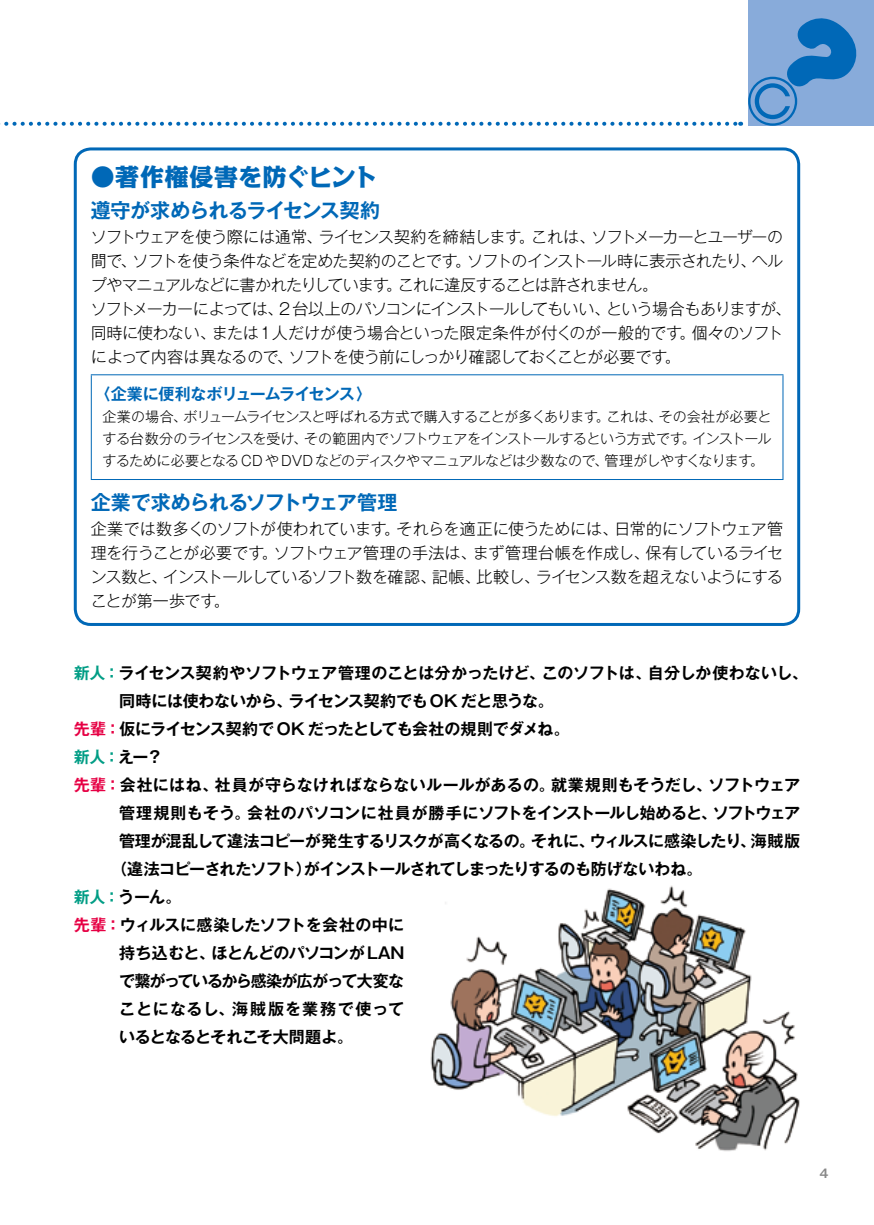
<style>
.page{position:relative;width:874px;height:1225px;background:#fff}
.page>*{position:absolute;margin:0;border:0;box-sizing:border-box;transform-origin:0 0}
.t1{font:800 24px "Kakumin Pro";letter-spacing:.005em;color:#0068b7}
.t2{font:700 20px "Gothic MB101 Pr 6 N De";letter-spacing:-.035em;color:#0068b7}
.t3{font:300 16px/24px "Gothic MB101 Pr 6 N";letter-spacing:-.04em;color:#000}
.t4{font:700 16px "Gothic MB101 Pr 6 N De";letter-spacing:-.02em;color:#000}
.t5{font:700 16px "Gothic MB101 Pr 6 N De";letter-spacing:.01em;color:#000}
.t6{font:700 16px "Gothic MB101 Pr 6 N De";letter-spacing:-.055em;color:#000}
.t7{font:700 16px "Gothic MB101 Pr 6 N De";color:#000}
.t8{font:700 16px "Gothic MB101 Pr 6 N De";letter-spacing:-.06em;color:#000}
.t9{font:700 16px "Gothic MB101 Pr 6 N De";letter-spacing:-.035em;color:#0068b7}
.t10{font:700 16px "Gothic MB101 Pr 6 N De";letter-spacing:.065em;color:#000}
.t11{font:700 16px "Gothic MB101 Pr 6 N De";color:#009d85}
.t12{font:300 14px/22px "Gothic MB101 Pr 6 N";letter-spacing:-.035em;color:#000;text-align:justify}
.t13{font:700 12px "Gothic MB101 Pr 6 N De";color:#898989}
.s1{color:#009d85}
.s2{color:#e60044}
.s3{color:#000}
</style>
<div class="page">
<div style="left:74px;top:147px;width:725px;height:479px;border:3px solid #0068b7;border-radius:16px"></div>
<img style="left:430px;top:885px;width:369px;height:266px">
<hr style="left:91px;top:374px;width:692px;height:1px;background:#0068b7">
<hr style="left:91px;top:375px;width:1px;height:104px;background:#0068b7">
<hr style="left:782px;top:375px;width:1px;height:104px;background:#0068b7">
<hr style="left:91px;top:479px;width:692px;height:1px;background:#0068b7">
<div style="left:747px;top:0;width:126px;height:126px;background:#88abda"></div>
<svg style="left:747px;top:11px;width:110px;height:115px"></svg>
<svg style="left:0;top:122px;width:740px;height:4px"></svg>
<h1 class="t1" style="left:91px;top:157px;width:288px">●著作権侵害を防ぐヒント</h1>
<p class="t2" style="left:91px;top:194px;width:291px">遵守が求められるライセンス契約</p>
<p class="t3" style="left:91px;top:223px;width:701px">ソフトウェアを使う際には通常、ライセンス契約を締結します。これは、ソフトメーカーとユーザーの間で、ソフトを使う条件などを定めた契約のことです。ソフトのインストール時に表示されたり、ヘルプやマニュアルなどに書かれたりしています。これに違反することは許されません。<br>ソフトメーカーによっては、2 台以上のパソコンにインストールしてもいい、という場合もありますが、同時に使わない、または1人だけが使う場合といった限定条件が付くのが一般的です。個々のソフトによって内容は異なるので、ソフトを使う前にしっかり確認しておくことが必要です。</p>
<p class="t9" style="left:95px;top:381px;width:279px">〈企業に便利なボリュームライセンス〉</p>
<p class="t12" style="left:103px;top:405px;width:670px">企業の場合、ボリュームライセンスと呼ばれる方式で購入することが多くあります。これは、その会社が必要とする台数分のライセンスを受け、その範囲内でソフトウェアをインストールするという方式です。インストールするために必要となる CD や DVD などのディスクやマニュアルなどは少数なので、管理がしやすくなります。</p>
<p class="t2" style="left:91px;top:486px;width:308px">企業で求められるソフトウェア管理</p>
<p class="t3" style="left:91px;top:515px;width:693px;text-align:justify">企業では数多くのソフトが使われています。それらを適正に使うためには、日常的にソフトウェア管理を行うことが必要です。ソフトウェア管理の手法は、まず管理台帳を作成し、保有しているライセンス数と、インストールしているソフト数を確認、記帳、比較し、ライセンス数を超えないようにすることが第一歩です。</p>
<p class="t4" style="left:74px;top:659px;width:735px"><span class="s1">新人：</span>ライセンス契約やソフトウェア管理のことは分かったけど、このソフトは、自分しか使わないし、</p>
<p class="t4" style="left:119px;top:687px;width:436px">同時には使わないから、ライセンス契約でもOK だと思うな。</p>
<p class="t4" style="left:74px;top:715px;width:497px"><span class="s2">先輩：</span>仮にライセンス契約で OK だったとしても会社の規則でダメね。</p>
<p class="t11" style="left:74px;top:743px;width:90px">新人：<span class="s3">えー？</span></p>
<p class="t5" style="left:74px;top:771px;width:727px"><span class="s2">先輩：</span>会社にはね、社員が守らなければならないルールがあるの。就業規則もそうだし、ソフトウェア</p>
<p class="t4" style="left:119px;top:799px;width:682px">管理規則もそう。会社のパソコンに社員が勝手にソフトをインストールし始めると、ソフトウェア</p>
<p class="t4" style="left:119px;top:827px;width:682px">管理が混乱して違法コピーが発生するリスクが高くなるの。それに、ウィルスに感染したり、海賊版</p>
<p class="t6" style="left:111px;top:855px;width:592px">（違法コピーされたソフト）がインストールされてしまったりするのも防げないわね。</p>
<p class="t4" style="left:74px;top:883px;width:109px"><span class="s1">新人：</span>うーん。</p>
<p class="t7" style="left:74px;top:911px;width:332px"><span class="s2">先輩：</span>ウィルスに感染したソフトを会社の中に</p>
<p class="t4" style="left:119px;top:939px;width:286px">持ち込むと、ほとんどのパソコンが LAN</p>
<p class="t8" style="left:119px;top:967px;width:286px">で繋がっているから感染が広がって大変な</p>
<p class="t10" style="left:119px;top:995px;width:286px">ことになるし、海賊版を業務で使って</p>
<p class="t4" style="left:119px;top:1023px;width:235px">いるとなるとそれこそ大問題よ。</p>
<p class="t13" style="left:819px;top:1163px;width:11px">4</p>
</div>
